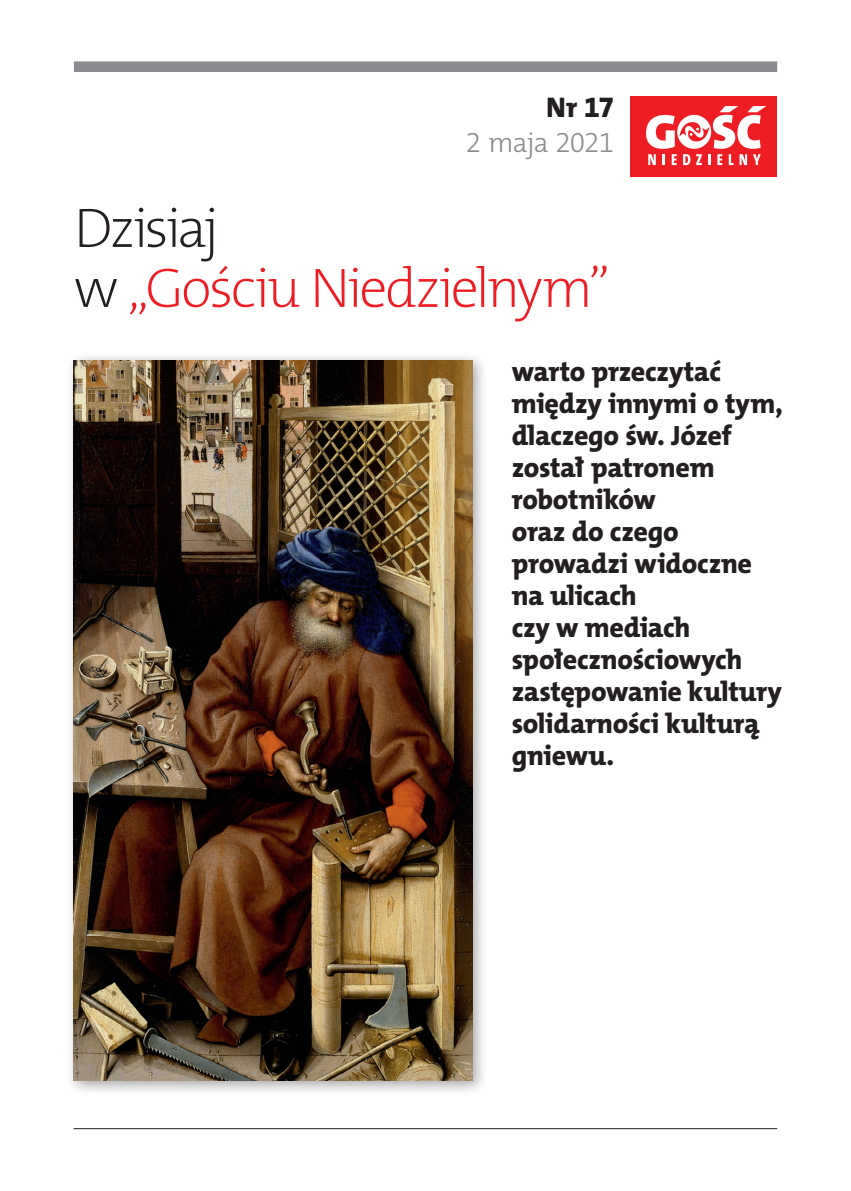
<style>
.page{position:relative;width:851px;height:1191px;background:#fff}
.page>*{position:absolute;margin:0;border:0;box-sizing:border-box;transform-origin:0 0}
.t1{font:56px/60px "The Mix HP2 Ex Lig";letter-spacing:-.05em;color:#ee1d23}
.t2{font:28.6px "The Mix HP8 Ex Bld";color:#231f20}
.t3{font:28px/32px "The Mix HP8 Ex Bld";letter-spacing:-.01em;color:#231f20}
.t4{font:28px "The Mix HP3 Lig";letter-spacing:-.03em;color:#8a8c8f}
.s1{color:#231f20}
</style>
<div class="page">
<div style="left:66px;top:352px;width:422px;height:745px;background:#231f20;opacity:.4"></div>
<img style="left:74px;top:360px;width:398px;height:720px">
<div style="left:74px;top:61px;width:703px;height:11px;background:#8a8c8f"></div>
<div style="left:630px;top:96px;width:147px;height:81px;background:#ee1d23"></div>
<svg style="left:646px;top:106px;width:120px;height:59px"></svg>
<hr style="left:74px;top:1128px;width:703px;height:1px;background:#231f20">
<p class="t2" style="left:546px;top:89px;width:69px">Nr 17</p>
<p class="t4" style="left:466px;top:125px;width:150px">2 maja 2021</p>
<h1 class="t1" style="left:74px;top:198px;width:537px"><span class="s1">Dzisiaj<br>w</span> „Gościu Niedzielnym”</h1>
<p class="t3" style="left:511px;top:355px;width:272px">warto przeczytać między innymi o tym, dlaczego św. Józef został patronem robotników<br>oraz do czego prowadzi widoczne na ulicach<br>czy w mediach społecznościowych zastępowanie kultury solidarności kulturą gniewu.</p>
</div>
